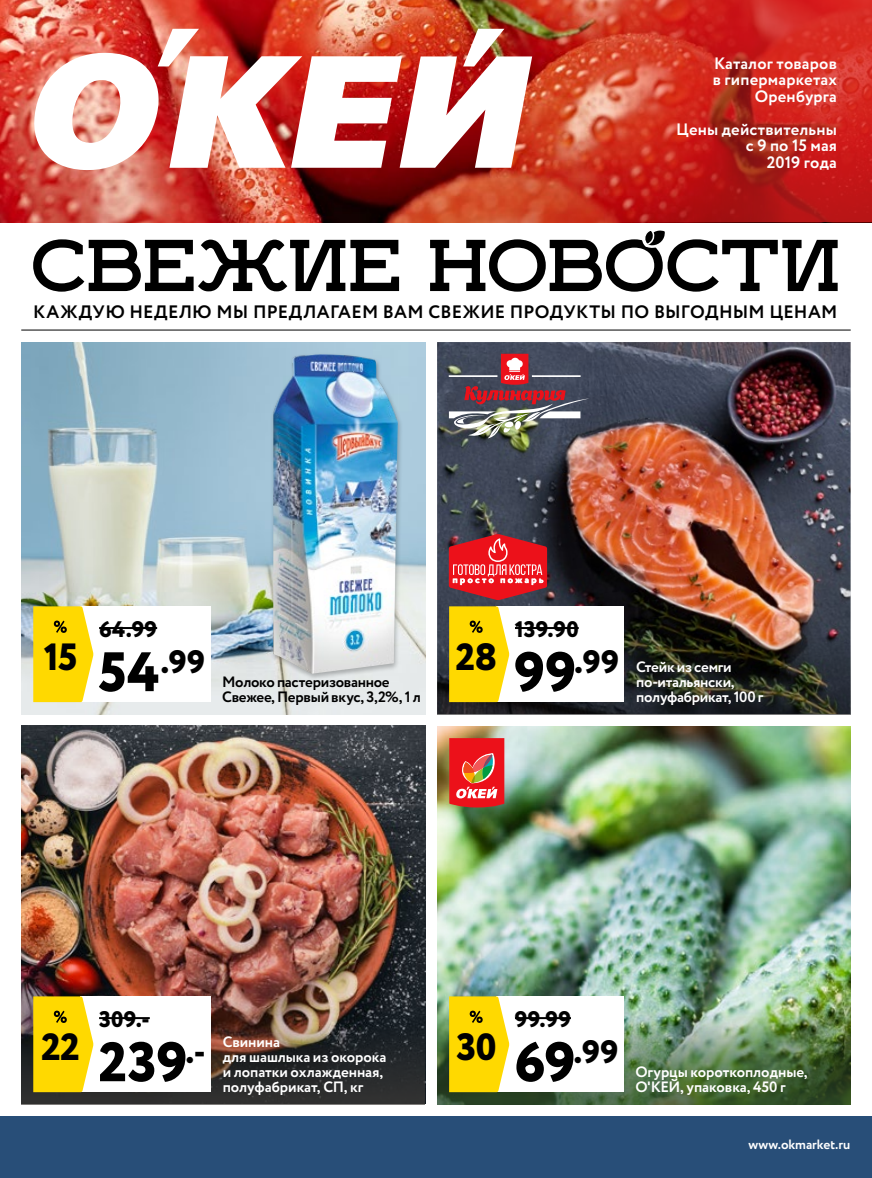
<style>
.page{position:relative;width:872px;height:1178px;background:#fff}
.page>*{position:absolute;margin:0;border:0;box-sizing:border-box;transform-origin:0 0}
.t1{font:69px "Ikra Slab";letter-spacing:.005em;color:#000}
.t2{font:800 55.5px "Circe";color:#000}
.t3{font:800 37.95px "Circe";letter-spacing:-.02em;color:#000}
.t4{font:800 32.4px "Circe";color:#000}
.t5{font:800 22.5px "Circe";letter-spacing:.01em;color:#000}
.t6{font:700 18px "Circe";letter-spacing:.015em;color:#000}
.t7{font:700 16.5px/16.5px "Circe";letter-spacing:.01em;color:#fff;text-align:right}
.t8{font:700 15px/15px "Circe";letter-spacing:-.005em;color:#fff}
.t9{font:700 15px/15px "Circe";letter-spacing:-.02em;color:#000}
.t10{font:700 13.5px "Circe";letter-spacing:-.005em;color:#fff}
.t11{font:800 9.9px "Circe";letter-spacing:.215em;color:#fff}
.s1{font-size:55.5px}
</style>
<div class="page">
<img style="left:22px;top:725px;width:403px;height:283px">
<img style="left:437px;top:726px;width:413px;height:264px">
<img style="left:437px;top:342px;width:413px;height:276px">
<img style="left:21px;top:342px;width:404px;height:372px">
<div style="left:270px;top:352px;width:133px;height:328px;background:#000;opacity:.26"></div>
<img style="left:273px;top:354px;width:125px;height:320px">
<img style="left:437px;top:990px;width:413px;height:18px">
<img style="left:21px;top:1008px;width:404px;height:96px">
<img style="left:437px;top:618px;width:413px;height:96px">
<img style="left:437px;top:1008px;width:413px;height:96px">
<svg style="left:449px;top:534px;width:98px;height:66px;background:#cc323b"></svg>
<div style="left:80px;top:606px;width:130px;height:96px;background:#fff"></div>
<hr style="left:99px;top:627px;width:58px;height:2px;background:#000">
<svg style="left:33px;top:606px;width:60px;height:96px;background:#fad917"></svg>
<div style="left:496px;top:606px;width:128px;height:96px;background:#fff"></div>
<hr style="left:515px;top:627px;width:63px;height:2px;background:#000">
<svg style="left:449px;top:606px;width:60px;height:96px;background:#fad816"></svg>
<div style="left:496px;top:996px;width:127px;height:96px;background:#fff"></div>
<hr style="left:515px;top:1017px;width:56px;height:2px;background:#000">
<svg style="left:449px;top:996px;width:60px;height:96px;background:#fad817"></svg>
<svg style="left:449px;top:738px;width:55px;height:69px;background:#e23b37"></svg>
<div style="left:80px;top:996px;width:131px;height:96px;background:#fff"></div>
<hr style="left:99px;top:1017px;width:51px;height:2px;background:#000">
<svg style="left:33px;top:996px;width:60px;height:96px;background:#fad816"></svg>
<div style="left:0;top:1116px;width:872px;height:62px;background:#284e78"></div>
<img style="left:0;top:0;width:546px;height:222px">
<svg style="left:546px;top:0;width:326px;height:222px;background:#c82f23"></svg>
<img style="left:28px;top:29px;width:504px;height:142px">
<hr style="left:21px;top:330px;width:829px;height:1px;background:#000">
<svg style="left:539px;top:221px;width:132px;height:25px"></svg>
<img style="left:448px;top:354px;width:142px;height:84px">
<p class="t7" style="left:712px;top:56px;width:126px">Каталог товаров в гипермаркетах<br>Оренбурга</p>
<p class="t7" style="left:676px;top:122px;width:162px">Цены действительны с 9 по 15 мая<br>2019 года</p>
<h1 class="t1" style="left:31px;top:222px;width:810px">СВЕЖИЕ НОВОСТИ</h1>
<p class="t6" style="left:33px;top:300px;width:805px">КАЖДУЮ НЕДЕЛЮ МЫ ПРЕДЛАГАЕМ ВАМ СВЕЖИЕ ПРОДУКТЫ ПО ВЫГОДНЫМ ЦЕНАМ</p>
<h3 class="t3" style="left:44px;top:631px;width:35px">15</h3>
<h3 class="t5" style="left:99px;top:614px;width:60px">64.99</h3>
<h3 class="t4" style="left:98px;top:640px;width:108px"><span class="s1">54</span>.99</h3>
<p class="t9" style="left:222px;top:675px;width:200px">Молоко пастеризованное<br>Свежее, Первый вкус, 3,2%, 1 л</p>
<p class="t11" style="left:452px;top:573px;width:93px">просто пожарь</p>
<h3 class="t3" style="left:455px;top:631px;width:43px">28</h3>
<h3 class="t5" style="left:515px;top:614px;width:65px">139.90</h3>
<h3 class="t4" style="left:514px;top:640px;width:106px"><span class="s1">99</span>.99</h3>
<p class="t8" style="left:636px;top:660px;width:129px">Стейк из семги по-итальянски, полуфабрикат, 100 г</p>
<h3 class="t5" style="left:99px;top:1004px;width:52px">309.-</h3>
<h3 class="t5" style="left:515px;top:1004px;width:57px">99.99</h3>
<h3 class="t3" style="left:41px;top:1021px;width:40px">22</h3>
<p class="t8" style="left:223px;top:1035px;width:165px">Свинина<br>для шашлыка из окорока и лопатки охлажденная, полуфабрикат, СП, кг</p>
<h2 class="t2" style="left:98px;top:1024px;width:91px">239</h2>
<h3 class="t4" style="left:185px;top:1030px;width:22px">.-</h3>
<h3 class="t3" style="left:456px;top:1021px;width:42px">30</h3>
<h3 class="t4" style="left:514px;top:1030px;width:106px"><span class="s1">69</span>.99</h3>
<p class="t8" style="left:635px;top:1065px;width:174px">Огурцы короткоплодные,</p>
<p class="t8" style="left:635px;top:1080px;width:152px">О'КЕЙ, упаковка, 450 г</p>
<p class="t10" style="left:748px;top:1135px;width:103px">www.okmarket.ru</p>
</div>
